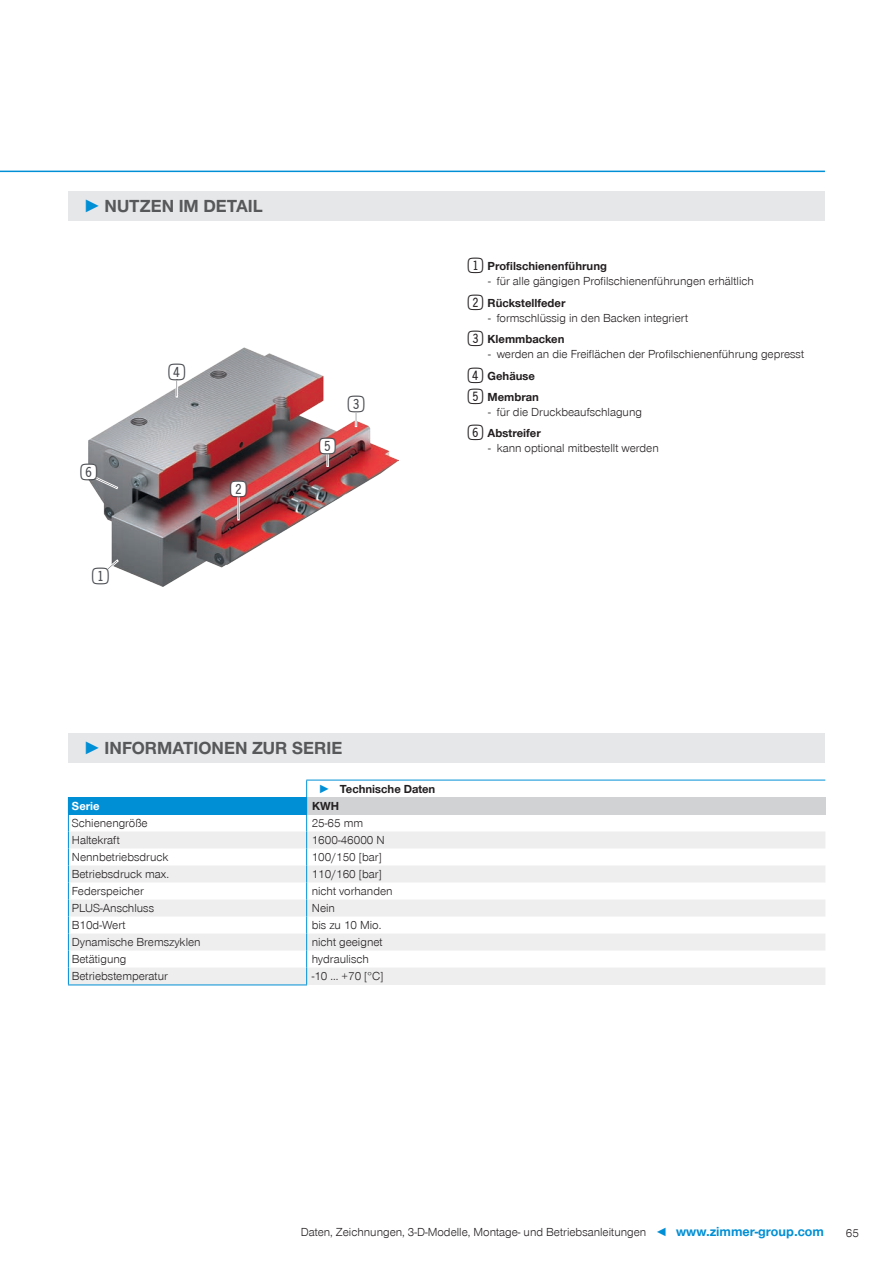
<style>
.page{position:relative;width:893px;height:1263px;background:#fff}
.page>*{position:absolute;margin:0;border:0;box-sizing:border-box;transform-origin:0 0}
.t1{font:27.6px "Double Digits Super Square";color:#47494e}
.t2{font:700 18px "Zimmer Group Sans Global";color:#57585a}
.CB_AF_Seitenzahl_rechts{font:300 12px "Zimmer Group Sans Global";color:#231f20}
.CB_AF_Seitenzahl_links{font:300 12px "Zimmer Group Sans Global";color:#231f20}
.CB_AF_Tabellentext_Bestellnummer{font:700 12px "Zimmer Group Sans Global";color:#231f20}
.CB_AF_Tabellentext_Bestellnummer-2{font:700 12px "Zimmer Group Sans Global";color:#fff}
.s1{font-family:"Zimmer Group Sans";color:#008fd5}
.s2{font-family:"Double Digits Super Square";font-weight:400;font-size:25.5px}
.s3{color:#008fd5}
.s4{font-weight:700;font-size:13.5px;color:#008fd5}
</style>
<div class="page">
<img style="left:89px;top:347px;width:310px;height:239px">
<svg style="left:106px;top:559px;width:13px;height:11px"></svg>
<div style="left:93px;top:568px;width:15px;height:15px;background:#fff;border-radius:50%"></div>
<div style="left:348px;top:397px;width:16px;height:15px;background:#fff;border-radius:50%"></div>
<svg style="left:355px;top:412px;width:2px;height:15px"></svg>
<div style="left:231px;top:481px;width:15px;height:15px;background:#fff;border-radius:50%"></div>
<svg style="left:238px;top:496px;width:1px;height:24px"></svg>
<div style="left:320px;top:438px;width:15px;height:16px;background:#fff;border-radius:50%"></div>
<svg style="left:327px;top:453px;width:2px;height:14px"></svg>
<div style="left:169px;top:364px;width:16px;height:16px;background:#fff;border-radius:50%"></div>
<svg style="left:176px;top:380px;width:2px;height:17px"></svg>
<svg style="left:95px;top:477px;width:23px;height:12px"></svg>
<div style="left:81px;top:464px;width:15px;height:15px;background:#fff;border-radius:50%"></div>
<hr style="left:0;top:171px;width:825px;height:1px;background:#008fd5">
<div style="left:68px;top:191px;width:757px;height:30px;background:#e6e7e9"></div>
<div style="left:68px;top:733px;width:757px;height:30px;background:#e6e7e9"></div>
<hr style="left:306px;top:780px;width:519px;height:1px;background:#008fd5">
<div style="left:68px;top:797px;width:239px;height:17px;background:#008fd5"></div>
<div style="left:307px;top:797px;width:518px;height:17px;background:#d1d2d4"></div>
<svg style="left:69px;top:831px;width:756px;height:154px;fill:#eeeeef"></svg>
<hr style="left:68px;top:984px;width:239px;height:1px;background:#008fd5">
<hr style="left:68px;top:814px;width:239px;height:1px;background:#008fd5">
<svg style="left:68px;top:815px;width:1px;height:169px"></svg>
<svg style="left:306px;top:780px;width:1px;height:204px"></svg>
<p class="t2" style="left:83px;top:195px;width:181px"><span class="s1">►</span> NUTZEN IM DETAIL</p>
<p class="t1" style="left:80px;top:460px;width:23px">6</p>
<p class="t1" style="left:92px;top:564px;width:23px">1</p>
<p class="t1" style="left:168px;top:360px;width:23px">4</p>
<p class="t1" style="left:230px;top:477px;width:23px">2</p>
<p class="t1" style="left:319px;top:434px;width:23px">5</p>
<p class="t1" style="left:348px;top:393px;width:23px">3</p>
<p class="CB_AF_Tabellentext_Bestellnummer" style="left:468px;top:259px;width:141px"><span class="s2">1</span>Profilschienenführung</p>
<p class="CB_AF_Seitenzahl_rechts" style="left:488px;top:274px;width:267px">- für alle gängigen Profilschienenführungen erhältlich</p>
<p class="CB_AF_Tabellentext_Bestellnummer" style="left:468px;top:296px;width:99px"><span class="s2">2</span>Rückstellfeder</p>
<p class="CB_AF_Seitenzahl_rechts" style="left:488px;top:311px;width:202px">- formschlüssig in den Backen integriert</p>
<p class="CB_AF_Tabellentext_Bestellnummer" style="left:468px;top:332px;width:98px"><span class="s2">3</span>Klemmbacken</p>
<p class="CB_AF_Seitenzahl_rechts" style="left:488px;top:347px;width:317px">- werden an die Freiflächen der Profilschienenführung gepresst</p>
<p class="CB_AF_Tabellentext_Bestellnummer" style="left:468px;top:368px;width:69px"><span class="s2">4</span>Gehäuse</p>
<p class="CB_AF_Tabellentext_Bestellnummer" style="left:468px;top:390px;width:73px"><span class="s2">5</span>Membran</p>
<p class="CB_AF_Seitenzahl_rechts" style="left:488px;top:405px;width:155px">- für die Druckbeaufschlagung</p>
<p class="CB_AF_Tabellentext_Bestellnummer" style="left:468px;top:426px;width:75px"><span class="s2">6</span>Abstreifer</p>
<p class="CB_AF_Seitenzahl_rechts" style="left:488px;top:441px;width:172px">- kann optional mitbestellt werden</p>
<p class="t2" style="left:83px;top:738px;width:261px"><span class="s1">►</span> INFORMATIONEN ZUR SERIE</p>
<p class="CB_AF_Tabellentext_Bestellnummer" style="left:319px;top:781px;width:118px"><span class="s3">►</span> Technische Daten</p>
<p class="CB_AF_Tabellentext_Bestellnummer-2" style="left:72px;top:798px;width:29px">Serie</p>
<p class="CB_AF_Tabellentext_Bestellnummer" style="left:312px;top:798px;width:28px">KWH</p>
<p class="CB_AF_Seitenzahl_links" style="left:72px;top:816px;width:77px">Schienengröße</p>
<p class="CB_AF_Seitenzahl_links" style="left:312px;top:816px;width:53px">25-65 mm</p>
<p class="CB_AF_Seitenzahl_links" style="left:72px;top:833px;width:50px">Haltekraft</p>
<p class="CB_AF_Seitenzahl_links" style="left:312px;top:833px;width:74px">1600-46000 N</p>
<p class="CB_AF_Seitenzahl_links" style="left:72px;top:850px;width:98px">Nennbetriebsdruck</p>
<p class="CB_AF_Seitenzahl_links" style="left:312px;top:850px;width:72px">100/150 [bar]</p>
<p class="CB_AF_Seitenzahl_links" style="left:72px;top:867px;width:99px">Betriebsdruck max.</p>
<p class="CB_AF_Seitenzahl_links" style="left:312px;top:867px;width:72px">110/160 [bar]</p>
<p class="CB_AF_Seitenzahl_links" style="left:72px;top:884px;width:73px">Federspeicher</p>
<p class="CB_AF_Seitenzahl_links" style="left:312px;top:884px;width:82px">nicht vorhanden</p>
<p class="CB_AF_Seitenzahl_links" style="left:72px;top:901px;width:84px">PLUS-Anschluss</p>
<p class="CB_AF_Seitenzahl_links" style="left:312px;top:901px;width:25px">Nein</p>
<p class="CB_AF_Seitenzahl_links" style="left:72px;top:918px;width:55px">B10d-Wert</p>
<p class="CB_AF_Seitenzahl_links" style="left:312px;top:918px;width:71px">bis zu 10 Mio.</p>
<p class="CB_AF_Seitenzahl_links" style="left:72px;top:935px;width:130px">Dynamische Bremszyklen</p>
<p class="CB_AF_Seitenzahl_links" style="left:312px;top:935px;width:72px">nicht geeignet</p>
<p class="CB_AF_Seitenzahl_links" style="left:72px;top:952px;width:56px">Betätigung</p>
<p class="CB_AF_Seitenzahl_links" style="left:312px;top:952px;width:59px">hydraulisch</p>
<p class="CB_AF_Seitenzahl_links" style="left:72px;top:969px;width:98px">Betriebstemperatur</p>
<p class="CB_AF_Seitenzahl_links" style="left:312px;top:969px;width:73px">-10 ... +70 [°C]</p>
<p class="CB_AF_Seitenzahl_rechts" style="left:301px;top:1225px;width:525px">Daten, Zeichnungen, 3-D-Modelle, Montage- und Betriebsanleitungen <span class="s3">◄</span> <span class="s4">www.zimmer-group.com</span></p>
<p class="CB_AF_Seitenzahl_rechts" style="left:846px;top:1226px;width:15px">65</p>
</div>
